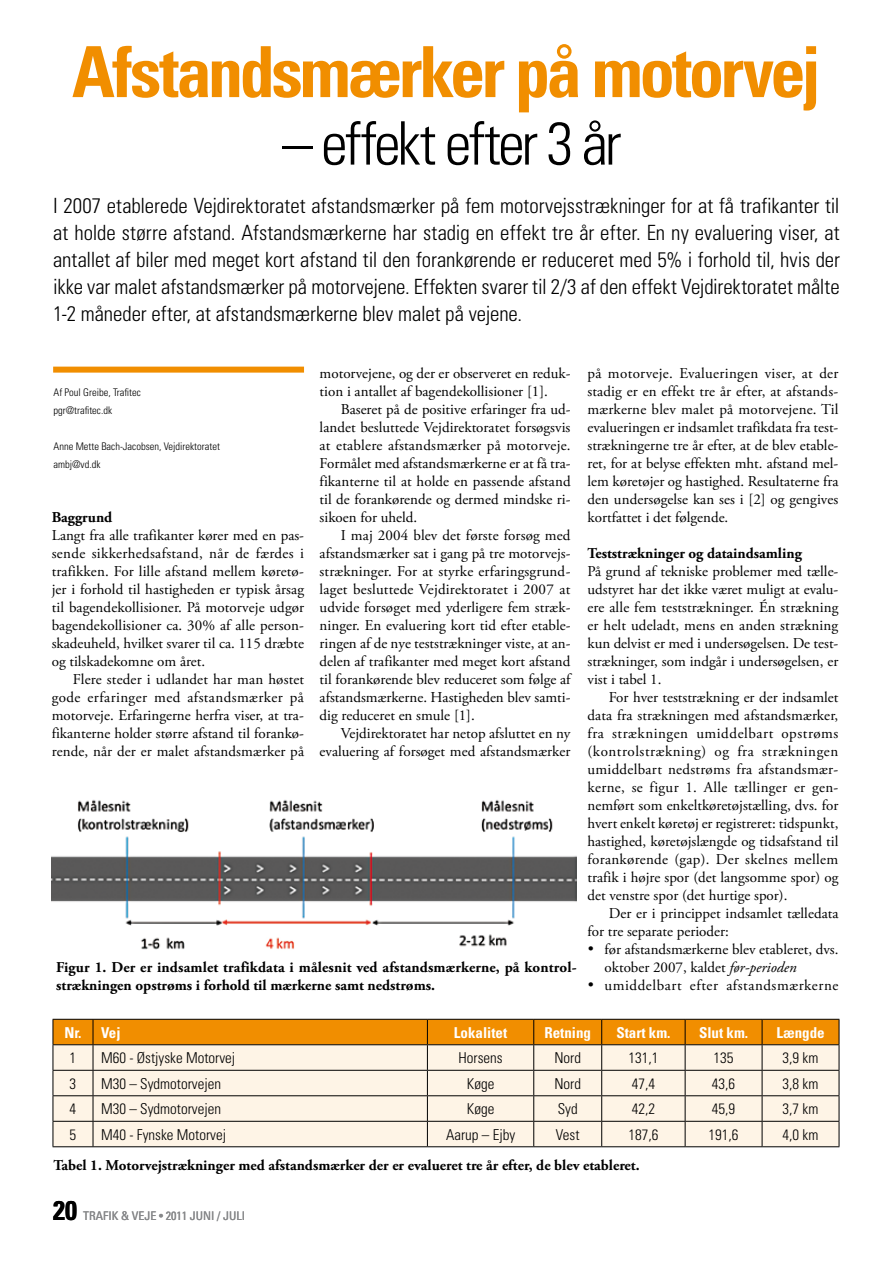
<style>
.page{position:relative;width:893px;height:1263px;background:#fff}
.page>*{position:absolute;margin:0;border:0;box-sizing:border-box;transform-origin:0 0}
.t1{font:700 condensed 70.5px "Univers";letter-spacing:-.045em;color:#f18e00}
.t2{font:300 condensed 60px "Univers";letter-spacing:-.05em;color:#000}
.t3{font:700 condensed 27px "Univers";color:#000}
.t4{font:300 condensed 21px/27px "Univers";letter-spacing:-.005em;color:#000;text-align:justify}
.t5{font:15px/18px "Adobe Garamond Pro";color:#000;text-align:justify}
.t6{font:700 15px/18px "Adobe Garamond Pro";color:#000}
.t7{font:300 condensed 15px "Univers";color:#000}
.t8{font:700 condensed 15px "Univers";color:#fff}
.t9{font:15px "Adobe Garamond Pro";letter-spacing:.035em;color:#000}
.t10{font:condensed 12px "Univers";color:#87888a}
.t11{font:300 condensed 10.5px/18px "Univers";color:#000}
.s1{font-style:italic}
</style>
<div class="page">
<img style="left:52px;top:799px;width:525px;height:151px">
<div style="left:53px;top:367px;width:251px;height:6px;background:#f18e00"></div>
<svg style="left:53px;top:1019px;width:787px;height:127px;background:#efd5af"></svg>
<hr style="left:53px;top:1146px;width:40px;height:1px;background:#000">
<hr style="left:93px;top:1146px;width:334px;height:1px;background:#000">
<hr style="left:427px;top:1146px;width:107px;height:1px;background:#000">
<hr style="left:534px;top:1146px;width:68px;height:1px;background:#000">
<hr style="left:602px;top:1146px;width:83px;height:1px;background:#000">
<hr style="left:685px;top:1146px;width:77px;height:1px;background:#000">
<hr style="left:762px;top:1146px;width:77px;height:1px;background:#000">
<h1 class="t1" style="left:72px;top:29px;width:750px">Afstandsmærker på motorvej</h1>
<h2 class="t2" style="left:282px;top:107px;width:340px">– effekt efter 3 år</h2>
<p class="t4" style="left:53px;top:192px;width:788px">I 2007 etablerede Vejdirektoratet afstandsmærker på fem motorvejsstrækninger for at få trafikanter til at holde større afstand. Afstandsmærkerne har stadig en effekt tre år efter. En ny evaluering viser, at antallet af biler med meget kort afstand til den forankørende er reduceret med 5% i forhold til, hvis der ikke var malet afstandsmærker på motorvejene. Effekten svarer til 2/3 af den effekt Vejdirektoratet målte 1-2 måneder efter, at afstandsmærkerne blev malet på vejene.</p>
<p class="t11" style="left:54px;top:383px;width:89px">Af Poul Greibe, Trafitec pgr@trafitec.dk</p>
<p class="t11" style="left:54px;top:437px;width:168px">Anne Mette Bach-Jacobsen, Vejdirektoratet ambj@vd.dk</p>
<p class="t6" style="left:52px;top:509px;width:62px">Baggrund</p>
<p class="t5" style="left:52px;top:527px;width:254px">Langt fra alle trafikanter kører med en pas&shy;sende sikkerhedsafstand, når de færdes i trafikken. For lille afstand mellem køretø&shy;jer i forhold til hastigheden er typisk årsag til bagendekollisioner. På motorveje udgør bagendekollisioner ca. 30% af alle person&shy;skadeuheld, hvilket svarer til ca. 115 dræbte og tilskadekomne om året.</p>
<p class="t5" style="left:52px;top:671px;width:254px;text-indent:21px">Flere steder i udlandet har man høstet gode erfaringer med afstandsmærker på motorveje. Erfaringerne herfra viser, at tra&shy;fikanterne holder større afstand til forankø&shy;rende, når der er malet afstandsmærker på</p>
<p class="t5" style="left:320px;top:365px;width:252px">motorvejene, og der er observeret en reduk&shy;tion i antallet af bagendekollisioner [1].</p>
<p class="t5" style="left:320px;top:401px;width:253px;text-indent:21px">Baseret på de positive erfaringer fra ud&shy;landet besluttede Vejdirektoratet forsøgsvis at etablere afstandsmærker på motorveje.<br>Formålet med afstandsmærkerne er at få tra&shy;fikanterne til at holde en passende afstand til de forankørende og dermed mindske ri&shy;sikoen for uheld.</p>
<p class="t5" style="left:320px;top:527px;width:252px;text-indent:21px">I maj 2004 blev det første forsøg med afstandsmærker sat i gang på tre motorvejs&shy;strækninger. For at styrke erfaringsgrund&shy;laget besluttede Vejdirektoratet i 2007 at udvide forsøget med yderligere fem stræk&shy;ninger. En evaluering kort tid efter etable&shy;ringen af de nye teststrækninger viste, at an&shy;delen af trafikanter med meget kort afstand til forankørende blev reduceret som følge af afstandsmærkerne. Hastigheden blev samti&shy;dig reduceret en smule [1].</p>
<p class="t5" style="left:320px;top:725px;width:252px;text-align:right">Vejdirektoratet har netop afsluttet en ny evaluering af forsøget med afstandsmærker</p>
<p class="t6" style="left:56px;top:959px;width:522px">Figur 1. Der er indsamlet trafikdata i målesnit ved afstandsmærkerne, på kontrol&shy;strækningen opstrøms i forhold til mærkerne samt nedstrøms.</p>
<p class="t5" style="left:587px;top:365px;width:253px">på motorveje. Evalueringen viser, at der stadig er en effekt tre år efter, at afstands&shy;mærkerne blev malet på motorvejene. Til evalueringen er indsamlet trafikdata fra test&shy;strækningerne tre år efter, at de blev etable&shy;ret, for at belyse effekten mht. afstand mel&shy;lem køretøjer og hastighed. Resultaterne fra den undersøgelse kan ses i [2] og gengives kortfattet i det følgende.</p>
<p class="t6" style="left:587px;top:545px;width:216px">Teststrækninger og dataindsamling</p>
<p class="t5" style="left:587px;top:563px;width:252px">På grund af tekniske problemer med tælle&shy;udstyret har det ikke været muligt at evalu&shy;ere alle fem teststrækninger. Én strækning er helt udeladt, mens en anden strækning kun delvist er med i undersøgelsen. De test&shy;strækninger, som indgår i undersøgelsen, er vist i tabel 1.</p>
<p class="t5" style="left:587px;top:689px;width:252px;text-indent:21px">For hver teststrækning er der indsamlet data fra strækningen med afstandsmærker, fra strækningen umiddelbart opstrøms (kontrolstrækning) og fra strækningen umiddelbart nedstrøms fra afstandsmær&shy;kerne, se figur 1. Alle tællinger er gen&shy;nemført som enkeltkøretøjstælling, dvs. for hvert enkelt køretøj er registreret: tidspunkt, hastighed, køretøjslængde og tidsafstand til forankørende (gap). Der skelnes mellem trafik i højre spor (det langsomme spor) og det venstre spor (det hurtige spor).</p>
<p class="t5" style="left:587px;top:905px;width:253px;text-indent:21px">Der er i princippet indsamlet tælledata for tre separate perioder:</p>
<p class="t5" style="left:604px;top:941px;width:235px;text-indent:-17px">• før afstandsmærkerne blev etableret, dvs. oktober 2007, kaldet <span class="s1">før-perioden</span></p>
<p class="t9" style="left:587px;top:976px;width:252px">• umiddelbart efter afstandsmærkerne</p>
<p class="t8" style="left:64px;top:1023px;width:58px">Nr. Vej</p>
<p class="t8" style="left:454px;top:1023px;width:55px">Lokalitet</p>
<p class="t8" style="left:544px;top:1023px;width:48px">Retning</p>
<p class="t8" style="left:616px;top:1023px;width:56px">Start km.</p>
<p class="t8" style="left:699px;top:1023px;width:51px">Slut km.</p>
<p class="t8" style="left:776px;top:1023px;width:50px">Længde</p>
<p class="t7" style="left:70px;top:1049px;width:8px">1</p>
<p class="t7" style="left:101px;top:1049px;width:136px">M60 - Østjyske Motorvej</p>
<p class="t7" style="left:458px;top:1049px;width:46px">Horsens</p>
<p class="t7" style="left:554px;top:1049px;width:28px">Nord</p>
<p class="t7" style="left:628px;top:1049px;width:31px">131,1</p>
<p class="t7" style="left:714px;top:1049px;width:21px">135</p>
<p class="t7" style="left:783px;top:1049px;width:37px">3,9 km</p>
<p class="t7" style="left:70px;top:1074px;width:8px">3</p>
<p class="t7" style="left:101px;top:1074px;width:121px">M30 – Sydmotorvejen</p>
<p class="t7" style="left:467px;top:1074px;width:29px">Køge</p>
<p class="t7" style="left:554px;top:1074px;width:28px">Nord</p>
<p class="t7" style="left:632px;top:1074px;width:25px">47,4</p>
<p class="t7" style="left:712px;top:1074px;width:25px">43,6</p>
<p class="t7" style="left:783px;top:1074px;width:37px">3,8 km</p>
<p class="t7" style="left:70px;top:1100px;width:8px">4</p>
<p class="t7" style="left:101px;top:1100px;width:121px">M30 – Sydmotorvejen</p>
<p class="t7" style="left:467px;top:1100px;width:29px">Køge</p>
<p class="t7" style="left:558px;top:1100px;width:21px">Syd</p>
<p class="t7" style="left:632px;top:1100px;width:25px">42,2</p>
<p class="t7" style="left:712px;top:1100px;width:25px">45,9</p>
<p class="t7" style="left:783px;top:1100px;width:37px">3,7 km</p>
<p class="t7" style="left:70px;top:1125px;width:8px">5</p>
<p class="t7" style="left:101px;top:1125px;width:126px">M40 - Fynske Motorvej</p>
<p class="t7" style="left:446px;top:1125px;width:71px">Aarup – Ejby</p>
<p class="t7" style="left:556px;top:1125px;width:25px">Vest</p>
<p class="t7" style="left:628px;top:1125px;width:31px">187,6</p>
<p class="t7" style="left:709px;top:1125px;width:31px">191,6</p>
<p class="t7" style="left:783px;top:1125px;width:37px">4,0 km</p>
<p class="t6" style="left:54px;top:1157px;width:588px">Tabel 1. Motorvejstrækninger med afstandsmærker der er evalueret tre år efter, de blev etableret.</p>
<h3 class="t3" style="left:53px;top:1194px;width:25px">20</h3>
<p class="t10" style="left:83px;top:1208px;width:163px">TRAFIK &amp; VEJE • 2011 JUNI / JULI</p>
</div>
